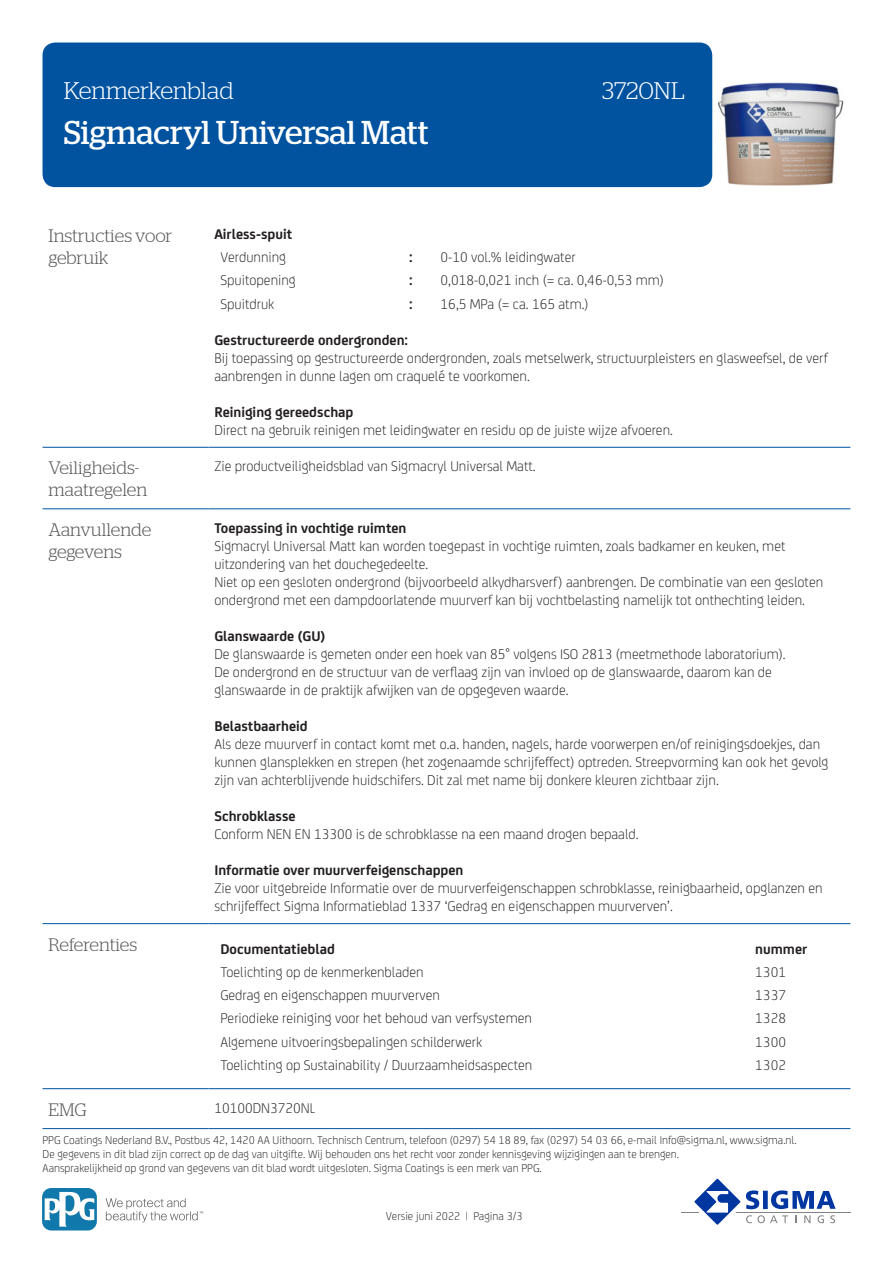
<style>
.page{position:relative;width:893px;height:1263px;background:#fff}
.page>*{position:absolute;margin:0;border:0;box-sizing:border-box;transform-origin:0 0}
.t1{font:33px "Stag";color:#fff}
.t2{font:300 24px "Stag";color:#fff}
.KOP{font:300 18px/21.6px "Stag";color:#57585a}
.BODY{font:300 15px/18px "FS Joey";color:#231f20}
.BODY-2{font:700 15px "FS Joey";color:#231f20}
.t3{font:300 12px/14.4px "FS Joey";color:#231f20}
.s1{font-weight:700}
</style>
<div class="page">
<div style="left:43px;top:43px;width:669px;height:144px;background:#0153a0;border-radius:13px"></div>
<hr style="left:681px;top:1211px;width:169px;height:1px;background:#808285">
<svg style="left:689px;top:1178px;width:147px;height:47px"></svg>
<svg style="left:106px;top:1198px;width:97px;height:24px"></svg>
<svg style="left:43px;top:1188px;width:54px;height:42px"></svg>
<svg style="left:45px;top:1191px;width:49px;height:35px"></svg>
<hr style="left:43px;top:447px;width:165px;height:1px;background:#0153a0">
<hr style="left:208px;top:447px;width:642px;height:1px;background:#0153a0">
<hr style="left:43px;top:508px;width:165px;height:1px;background:#0153a0">
<hr style="left:208px;top:508px;width:642px;height:1px;background:#0153a0">
<hr style="left:43px;top:923px;width:165px;height:1px;background:#0153a0">
<hr style="left:208px;top:923px;width:642px;height:1px;background:#0153a0">
<hr style="left:43px;top:1088px;width:165px;height:1px;background:#0153a0">
<hr style="left:208px;top:1088px;width:642px;height:1px;background:#0153a0">
<hr style="left:43px;top:1128px;width:165px;height:1px;background:#0153a0">
<hr style="left:208px;top:1128px;width:642px;height:1px;background:#0153a0">
<img style="left:718px;top:82px;width:126px;height:104px">
<h2 class="t2" style="left:64px;top:77px;width:171px">Kenmerkenblad</h2>
<h2 class="t2" style="left:602px;top:77px;width:84px">3720NL</h2>
<h1 class="t1" style="left:64px;top:114px;width:366px">Sigmacryl Universal Matt</h1>
<p class="KOP" style="left:49px;top:225px;width:125px">Instructies voor gebruik</p>
<p class="BODY-2" style="left:214px;top:223px;width:79px">Airless-spuit</p>
<p class="BODY" style="left:220px;top:247px;width:67px">Verdunning</p>
<p class="BODY-2" style="left:409px;top:246px;width:5px">:</p>
<p class="BODY" style="left:441px;top:247px;width:136px">0-10 vol.% leidingwater</p>
<p class="BODY" style="left:220px;top:270px;width:77px">Spuitopening</p>
<p class="BODY-2" style="left:409px;top:269px;width:5px">:</p>
<p class="BODY" style="left:441px;top:270px;width:225px">0,018-0,021 inch (= ca. 0,46-0,53 mm)</p>
<p class="BODY" style="left:220px;top:294px;width:55px">Spuitdruk</p>
<p class="BODY-2" style="left:409px;top:292px;width:5px">:</p>
<p class="BODY" style="left:441px;top:294px;width:149px">16,5 MPa (= ca. 165 atm.)</p>
<p class="BODY" style="left:214px;top:330px;width:615px"><span class="s1">Gestructureerde ondergronden:<br></span>Bij toepassing op gestructureerde ondergronden, zoals metselwerk, structuurpleisters en glasweefsel, de verf aanbrengen in dunne lagen om craquelé te voorkomen.</p>
<p class="BODY" style="left:214px;top:402px;width:460px"><span class="s1">Reiniging gereedschap<br></span>Direct na gebruik reinigen met leidingwater en residu op de juiste wijze afvoeren.</p>
<p class="KOP" style="left:49px;top:457px;width:100px">Veiligheids&shy;maatregelen</p>
<p class="BODY" style="left:214px;top:456px;width:323px">Zie productveiligheidsblad van Sigmacryl Universal Matt.</p>
<p class="KOP" style="left:49px;top:519px;width:104px">Aanvullende gegevens</p>
<p class="BODY" style="left:214px;top:518px;width:610px"><span class="s1">Toepassing in vochtige ruimten<br></span>Sigmacryl Universal Matt kan worden toegepast in vochtige ruimten, zoals badkamer en keuken, met uitzondering van het douchegedeelte.<br>Niet op een gesloten ondergrond (bijvoorbeeld alkydharsverf) aanbrengen. De combinatie van een gesloten ondergrond met een dampdoorlatende muurverf kan bij vochtbelasting namelijk tot onthechting leiden.</p>
<p class="BODY" style="left:214px;top:626px;width:573px"><span class="s1">Glanswaarde (GU)<br></span>De glanswaarde is gemeten onder een hoek van 85° volgens ISO 2813 (meetmethode laboratorium).<br>De ondergrond en de structuur van de verflaag zijn van invloed op de glanswaarde, daarom kan de glanswaarde in de praktijk afwijken van de opgegeven waarde.</p>
<p class="BODY" style="left:214px;top:716px;width:616px"><span class="s1">Belastbaarheid<br></span>Als deze muurverf in contact komt met o.a. handen, nagels, harde voorwerpen en/of reinigingsdoekjes, dan kunnen glansplekken en strepen (het zogenaamde schrijfeffect) optreden. Streepvorming kan ook het gevolg zijn van achterblijvende huidschifers. Dit zal met name bij donkere kleuren zichtbaar zijn.</p>
<p class="BODY" style="left:214px;top:806px;width:426px"><span class="s1">Schrobklasse<br></span>Conform NEN EN 13300 is de schrobklasse na een maand drogen bepaald.</p>
<p class="BODY" style="left:214px;top:860px;width:610px"><span class="s1">Informatie over muurverfeigenschappen<br></span>Zie voor uitgebreide Informatie over de muurverfeigenschappen schrobklasse, reinigbaarheid, opglanzen en schrijfeffect Sigma Informatieblad 1337 ‘Gedrag en eigenschappen muurverven’.</p>
<p class="KOP" style="left:49px;top:933px;width:90px">Referenties</p>
<p class="BODY-2" style="left:220px;top:937px;width:116px">Documentatieblad</p>
<p class="BODY-2" style="left:755px;top:937px;width:54px">nummer</p>
<p class="BODY" style="left:220px;top:962px;width:205px">Toelichting op de kenmerkenbladen</p>
<p class="BODY" style="left:755px;top:962px;width:32px">1301</p>
<p class="BODY" style="left:220px;top:985px;width:221px">Gedrag en eigenschappen muurverven</p>
<p class="BODY" style="left:755px;top:985px;width:32px">1337</p>
<p class="BODY" style="left:220px;top:1008px;width:313px">Periodieke reiniging voor het behoud van verfsystemen</p>
<p class="BODY" style="left:755px;top:1008px;width:32px">1328</p>
<p class="BODY" style="left:220px;top:1032px;width:263px">Algemene uitvoeringsbepalingen schilderwerk</p>
<p class="BODY" style="left:755px;top:1032px;width:32px">1300</p>
<p class="BODY" style="left:220px;top:1055px;width:314px">Toelichting op Sustainability / Duurzaamheidsaspecten</p>
<p class="BODY" style="left:755px;top:1055px;width:32px">1302</p>
<p class="KOP" style="left:49px;top:1098px;width:40px">EMG</p>
<p class="BODY" style="left:214px;top:1098px;width:102px">10100DN3720NL</p>
<p class="t3" style="left:43px;top:1132px;width:755px">PPG Coatings Nederland B.V., Postbus 42, 1420 AA Uithoorn. Technisch Centrum, telefoon (0297) 54 18 89, fax (0297) 54 03 66, e-mail Info@sigma.nl, www.sigma.nl.<br>De gegevens in dit blad zijn correct op de dag van uitgifte. Wij behouden ons het recht voor zonder kennisgeving wijzigingen aan te brengen.<br>Aansprakelijkheid op grond van gegevens van dit blad wordt uitgesloten. Sigma Coatings is een merk van PPG.</p>
<p class="t3" style="left:386px;top:1208px;width:138px">Versie juni 2022 | Pagina 3/3</p>
</div>
